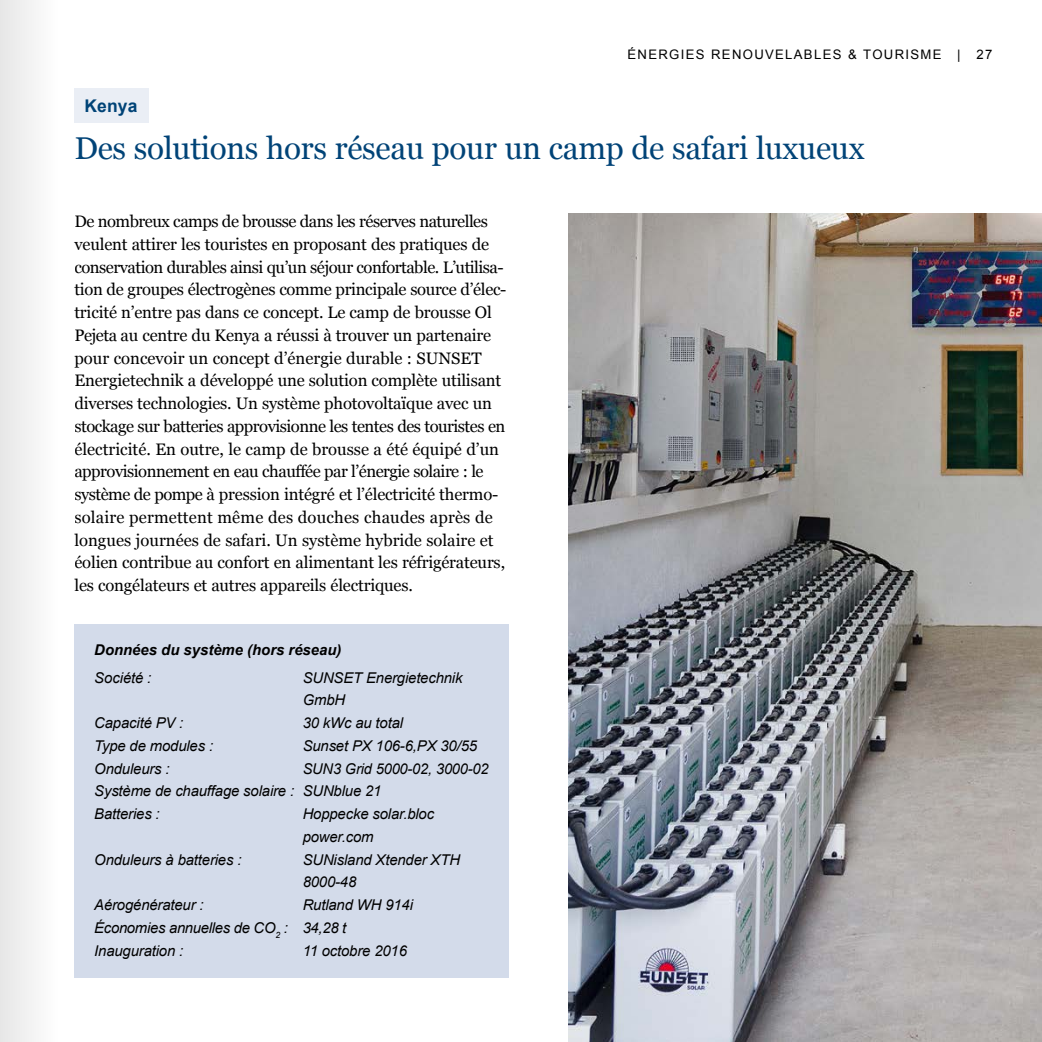
<style>
.page{position:relative;width:1042px;height:1042px;background:#fff}
.page>*{position:absolute;margin:0;border:0;box-sizing:border-box;transform-origin:0 0}
.t1{font:31.5px "Georgia";letter-spacing:-.01em;color:#004377}
.t2{font:700 17.5px "Arial";letter-spacing:.01em;color:#004377}
.t3{font:16.62px/22.8px "Georgia";letter-spacing:-.01em;color:#000}
.t4{font:italic 14.88px/22.8px "Arial";letter-spacing:-.01em;color:#000}
.t5{font:italic 700 14.88px "Arial";color:#000}
.t6{font:13.12px "Arial";letter-spacing:.1em;color:#000}
</style>
<div class="page">
<img style="left:568px;top:213px;width:474px;height:829px">
<div style="left:74px;top:624px;width:434px;height:354px;background:#d3dbea"></div>
<div style="left:74px;top:88px;width:75px;height:35px;background:#eaeef5"></div>
<div style="left:0;top:0;width:74px;height:1042px;background:#f2f2f2"></div>
<p class="t6" style="left:627px;top:46px;width:366px">ÉNERGIES RENOUVELABLES &amp; TOURISME | 27</p>
<p class="t2" style="left:84px;top:94px;width:55px">Kenya</p>
<h1 class="t1" style="left:74px;top:125px;width:792px">Des solutions hors réseau pour un camp de safari luxueux</h1>
<p class="t3" style="left:74px;top:209px;width:433px">De nombreux camps de brousse dans les réserves naturelles veulent attirer les touristes en proposant des pratiques de conservation durables ainsi qu’un séjour confortable. L’utilisa&shy;tion de groupes électrogènes comme principale source d’élec&shy;tricité n’entre pas dans ce concept. Le camp de brousse Ol Pejeta au centre du Kenya a réussi à trouver un partenaire pour concevoir un concept d’énergie durable : SUNSET Energietechnik a développé une solution complète utilisant diverses technologies. Un système photovoltaïque avec un stockage sur batteries approvisionne les tentes des touristes en électricité. En outre, le camp de brousse a été équipé d’un approvisionnement en eau chauffée par l’énergie solaire : le système de pompe à pression intégré et l’électricité thermo&shy;solaire permettent même des douches chaudes après de longues journées de safari. Un système hybride solaire et éolien contribue au confort en alimentant les réfrigérateurs, les congélateurs et autres appareils électriques.</p>
<p class="t5" style="left:94px;top:640px;width:249px">Données du système (hors réseau)</p>
<p class="t4" style="left:94px;top:666px;width:59px">Société :</p>
<p class="t4" style="left:303px;top:666px;width:161px">SUNSET Energietechnik<br>GmbH</p>
<p class="t4" style="left:94px;top:712px;width:91px">Capacité PV :</p>
<p class="t4" style="left:303px;top:712px;width:102px">30 kWc au total</p>
<p class="t4" style="left:94px;top:734px;width:120px">Type de modules :</p>
<p class="t4" style="left:303px;top:734px;width:176px">Sunset PX 106-6,PX 30/55</p>
<p class="t4" style="left:94px;top:757px;width:77px">Onduleurs :</p>
<p class="t4" style="left:94px;top:757px;width:396px;text-indent:208px">SUN3 Grid 5000-02, 3000-02<br>Système de chauffage solaire : SUNblue 21<br>Batteries :</p>
<p class="t4" style="left:303px;top:803px;width:133px">Hoppecke solar.bloc power.com</p>
<p class="t4" style="left:94px;top:848px;width:149px">Onduleurs à batteries :</p>
<p class="t4" style="left:303px;top:848px;width:159px">SUNisland Xtender XTH<br>8000-48</p>
<p class="t4" style="left:94px;top:894px;width:111px">Aérogénérateur :</p>
<p class="t4" style="left:94px;top:894px;width:320px;text-indent:208px">Rutland WH 914i<br>Économies annuelles de CO<sub>2</sub> : 34,28 t<br>Inauguration :</p>
<p class="t4" style="left:303px;top:939px;width:106px">11 octobre 2016</p>
</div>
